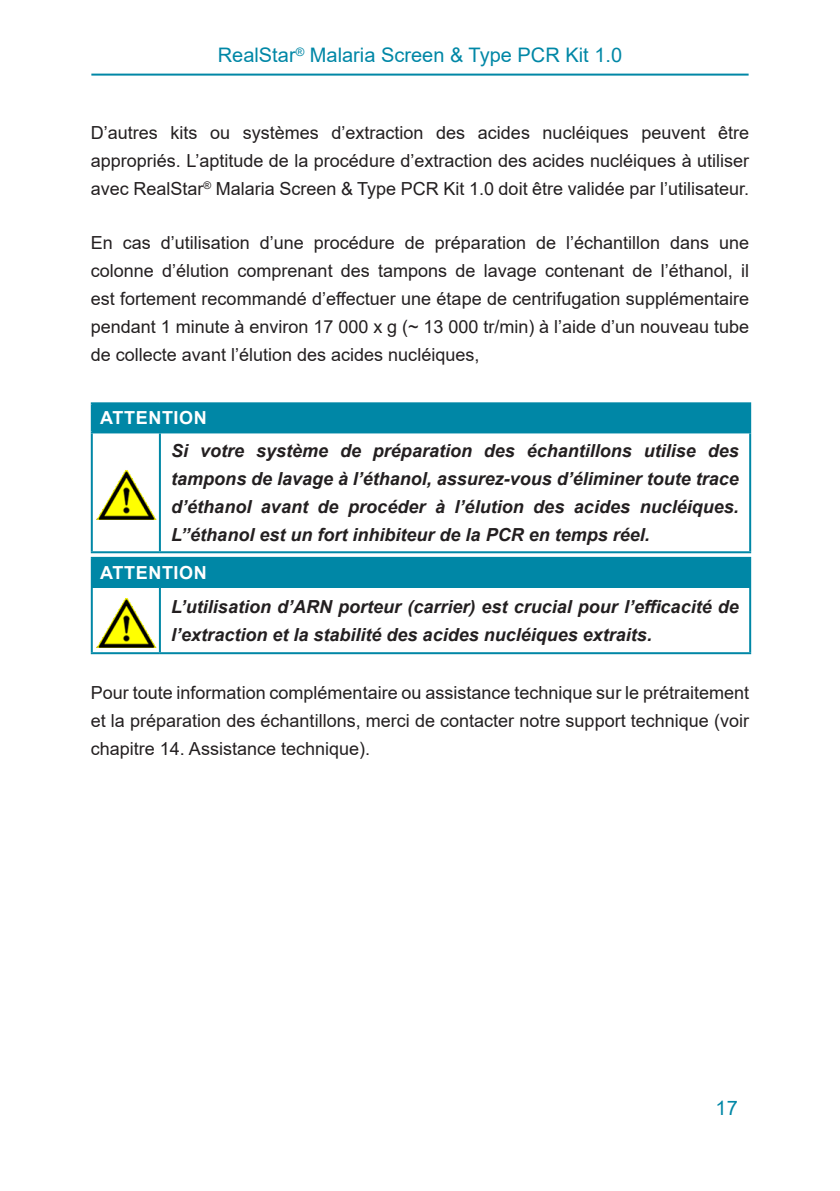
<style>
.page{position:relative;width:840px;height:1191px;background:#fff}
.page>*{position:absolute;margin:0;border:0;box-sizing:border-box;transform-origin:0 0}
.Seitenkopf{font:20px "Arial";color:#0087a6}
.Mengentext{font:18px/28px "Arial";color:#231f20;text-align:justify}
.Note_hazard_conseque{font:italic 700 18px/28px "Arial";color:#231f20;text-align:justify}
.Note_Titel{font:700 18px "Arial";letter-spacing:.035em;color:#fff}
</style>
<div class="page">
<hr style="left:91px;top:74px;width:657px;height:2px;background:#0087a6">
<div style="left:92px;top:403px;width:657px;height:29px;background:#0087a6"></div>
<hr style="left:91px;top:402px;width:69px;height:2px;background:#0087a6">
<hr style="left:91px;top:404px;width:2px;height:27px;background:#0087a6">
<hr style="left:160px;top:402px;width:590px;height:2px;background:#0087a6">
<hr style="left:748px;top:404px;width:2px;height:27px;background:#0087a6">
<hr style="left:91px;top:431px;width:69px;height:2px;background:#0087a6">
<hr style="left:160px;top:431px;width:590px;height:2px;background:#0087a6">
<hr style="left:91px;top:433px;width:2px;height:118px;background:#0087a6">
<hr style="left:91px;top:551px;width:69px;height:2px;background:#0087a6">
<hr style="left:159px;top:433px;width:2px;height:118px;background:#0087a6">
<hr style="left:748px;top:433px;width:2px;height:118px;background:#0087a6">
<hr style="left:160px;top:551px;width:590px;height:2px;background:#0087a6">
<img style="left:96px;top:470px;width:61px;height:50px">
<div style="left:92px;top:558px;width:657px;height:29px;background:#0087a6"></div>
<hr style="left:91px;top:557px;width:69px;height:2px;background:#0087a6">
<hr style="left:91px;top:559px;width:2px;height:27px;background:#0087a6">
<hr style="left:160px;top:557px;width:590px;height:2px;background:#0087a6">
<hr style="left:748px;top:559px;width:2px;height:27px;background:#0087a6">
<hr style="left:91px;top:586px;width:69px;height:2px;background:#0087a6">
<hr style="left:160px;top:586px;width:590px;height:2px;background:#0087a6">
<hr style="left:91px;top:588px;width:2px;height:64px;background:#0087a6">
<hr style="left:91px;top:652px;width:69px;height:2px;background:#0087a6">
<hr style="left:159px;top:588px;width:2px;height:64px;background:#0087a6">
<hr style="left:748px;top:588px;width:2px;height:64px;background:#0087a6">
<hr style="left:160px;top:652px;width:590px;height:2px;background:#0087a6">
<img style="left:96px;top:598px;width:61px;height:49px">
<p class="Seitenkopf" style="left:218px;top:41px;width:405px">RealStar<sup>®</sup> Malaria Screen &amp; Type PCR Kit 1.0</p>
<p class="Mengentext" style="left:91px;top:119px;width:659px">D’autres kits ou systèmes d’extraction des acides nucléiques peuvent être appropriés. L’aptitude de la procédure d’extraction des acides nucléiques à utiliser avec RealStar<sup>®</sup> Malaria Screen &amp; Type PCR Kit 1.0 doit être validée par l’utilisateur.</p>
<p class="Mengentext" style="left:91px;top:229px;width:659px">En cas d’utilisation d’une procédure de préparation de l’échantillon dans une colonne d’élution comprenant des tampons de lavage contenant de l’éthanol, il est fortement recommandé d’effectuer une étape de centrifugation supplémentaire pendant 1 minute à environ 17 000 x g (~ 13 000 tr/min) à l’aide d’un nouveau tube de collecte avant l’élution des acides nucléiques,</p>
<p class="Note_Titel" style="left:100px;top:405px;width:108px">ATTENTION</p>
<p class="Note_hazard_conseque" style="left:171px;top:437px;width:568px">Si votre système de préparation des échantillons utilise des tampons de lavage à l’éthanol, assurez-vous d’éliminer toute trace d’éthanol avant de procéder à l’élution des acides nucléiques.<br>L’’éthanol est un fort inhibiteur de la PCR en temps réel.</p>
<p class="Note_Titel" style="left:100px;top:560px;width:108px">ATTENTION</p>
<p class="Note_hazard_conseque" style="left:171px;top:593px;width:568px">L’utilisation d’ARN porteur (carrier) est crucial pour l’efficacité de l’extraction et la stabilité des acides nucléiques extraits.</p>
<p class="Mengentext" style="left:91px;top:679px;width:659px">Pour toute information complémentaire ou assistance technique sur le prétraitement et la préparation des échantillons, merci de contacter notre support technique (voir chapitre 14. Assistance technique).</p>
<p class="Seitenkopf" style="left:715px;top:1094px;width:24px">17</p>
</div>
